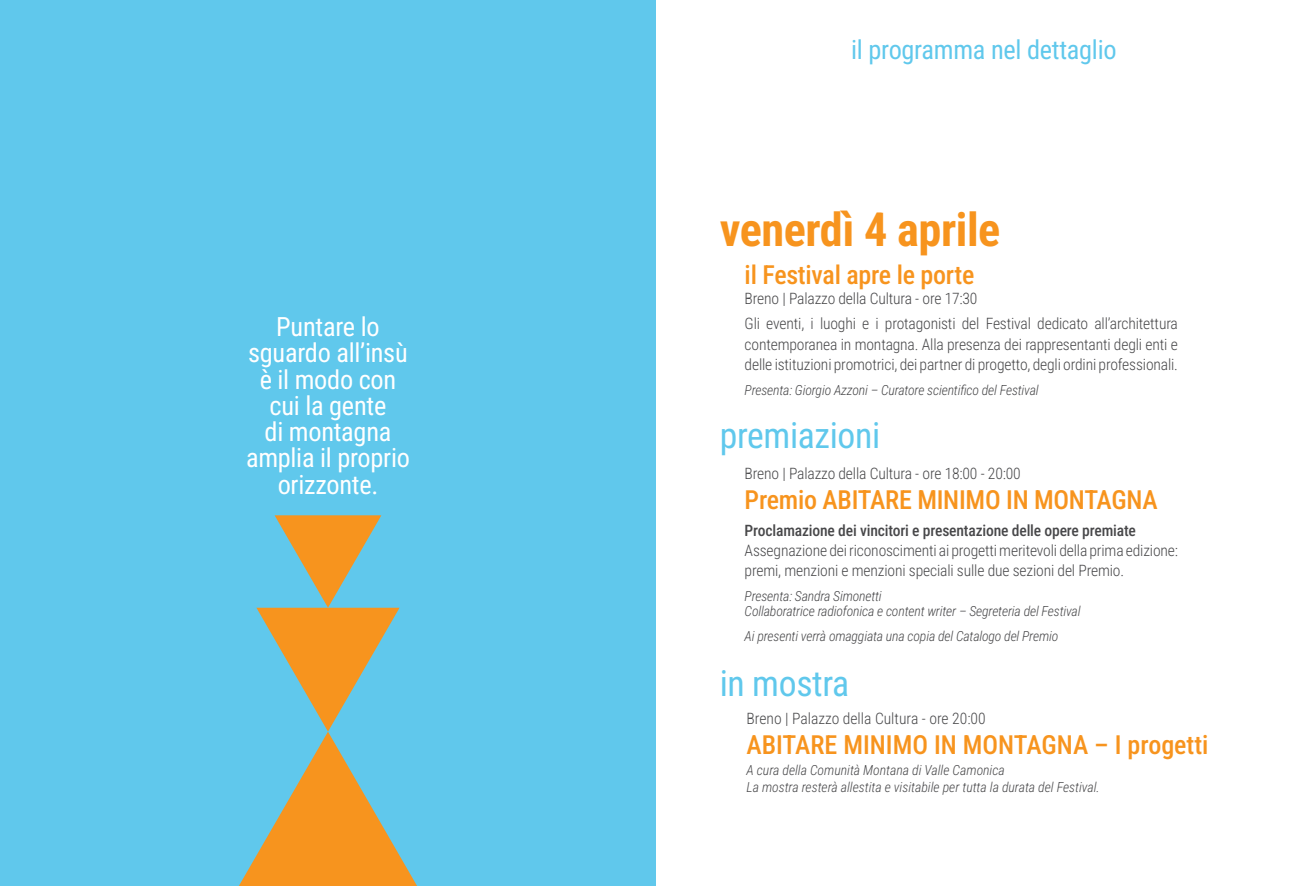
<style>
.page{position:relative;width:1312px;height:886px;background:#fff}
.page>*{position:absolute;margin:0;border:0;box-sizing:border-box;transform-origin:0 0}
.t1{font:700 46.25px "Roboto Condensed";letter-spacing:-.01em;color:#f7941e}
.t2{font:35.62px "Roboto Condensed";letter-spacing:-.01em;color:#60c8ec}
.t3{font:26.25px/26.2px "Roboto Condensed";letter-spacing:-.01em;color:#fff;text-align:center}
.t4{font:26.25px "Roboto Condensed";letter-spacing:-.01em;color:#60c8ec}
.t5{font:500 26px "Roboto Condensed";letter-spacing:-.01em;color:#f7941e}
.t6{font:300 15.62px/20.2px "Roboto Condensed";letter-spacing:-.01em;color:#48484a}
.t7{font:500 15.62px "Roboto Condensed";letter-spacing:-.01em;color:#48484a}
.t8{font:italic 300 13.75px/14.5px "Roboto Condensed";letter-spacing:-.01em;color:#48484a}
</style>
<div class="page">
<div style="left:0;top:0;width:656px;height:886px;background:#60c8ec"></div>
<svg style="left:239px;top:515px;width:178px;height:371px"></svg>
<h3 class="t3" style="left:246px;top:313px;width:165px">Puntare lo sguardo all’insù è il modo con cui la gente<br>di montagna amplia il proprio orizzonte.</h3>
<h3 class="t4" style="left:851px;top:31px;width:267px">il programma nel dettaglio</h3>
<h1 class="t1" style="left:719px;top:197px;width:282px">venerdì 4 aprile</h1>
<h3 class="t5" style="left:744px;top:257px;width:231px">il Festival apre le porte</h3>
<p class="t6" style="left:744px;top:286px;width:434px;line-height:25px">Breno | Palazzo della Cultura - ore 17:30<br>Gli eventi, i luoghi e i protagonisti del Festival dedicato all’architettura</p>
<p class="t6" style="left:744px;top:333px;width:435px">contemporanea in montagna. Alla presenza dei rappresentanti degli enti e delle istituzioni promotrici, dei partner di progetto, degli ordini professionali.</p>
<p class="t8" style="left:744px;top:382px;width:295px">Presenta: Giorgio Azzoni – Curatore scientifico del Festival</p>
<h2 class="t2" style="left:719px;top:410px;width:162px">premiazioni</h2>
<p class="t6" style="left:744px;top:463px;width:277px">Breno | Palazzo della Cultura - ore 18:00 - 20:00</p>
<h3 class="t5" style="left:744px;top:482px;width:414px">Premio ABITARE MINIMO IN MONTAGNA</h3>
<p class="t7" style="left:744px;top:519px;width:393px">Proclamazione dei vincitori e presentazione delle opere premiate</p>
<p class="t6" style="left:744px;top:539px;width:435px">Assegnazione dei riconoscimenti ai progetti meritevoli della prima edizione: premi, menzioni e menzioni speciali sulle due sezioni del Premio.</p>
<p class="t8" style="left:744px;top:588px;width:337px">Presenta: Sandra Simonetti<br>Collaboratrice radiofonica e content writer – Segreteria del Festival</p>
<p class="t8" style="left:744px;top:628px;width:315px">Ai presenti verrà omaggiata una copia del Catalogo del Premio</p>
<h2 class="t2" style="left:719px;top:659px;width:131px">in mostra</h2>
<p class="t6" style="left:746px;top:708px;width:240px">Breno | Palazzo della Cultura - ore 20:00</p>
<h3 class="t5" style="left:746px;top:727px;width:463px">ABITARE MINIMO IN MONTAGNA – I progetti</h3>
<p class="t8" style="left:746px;top:762px;width:355px;line-height:16.2px">A cura della Comunità Montana di Valle Camonica<br>La mostra resterà allestita e visitabile per tutta la durata del Festival.</p>
</div>
